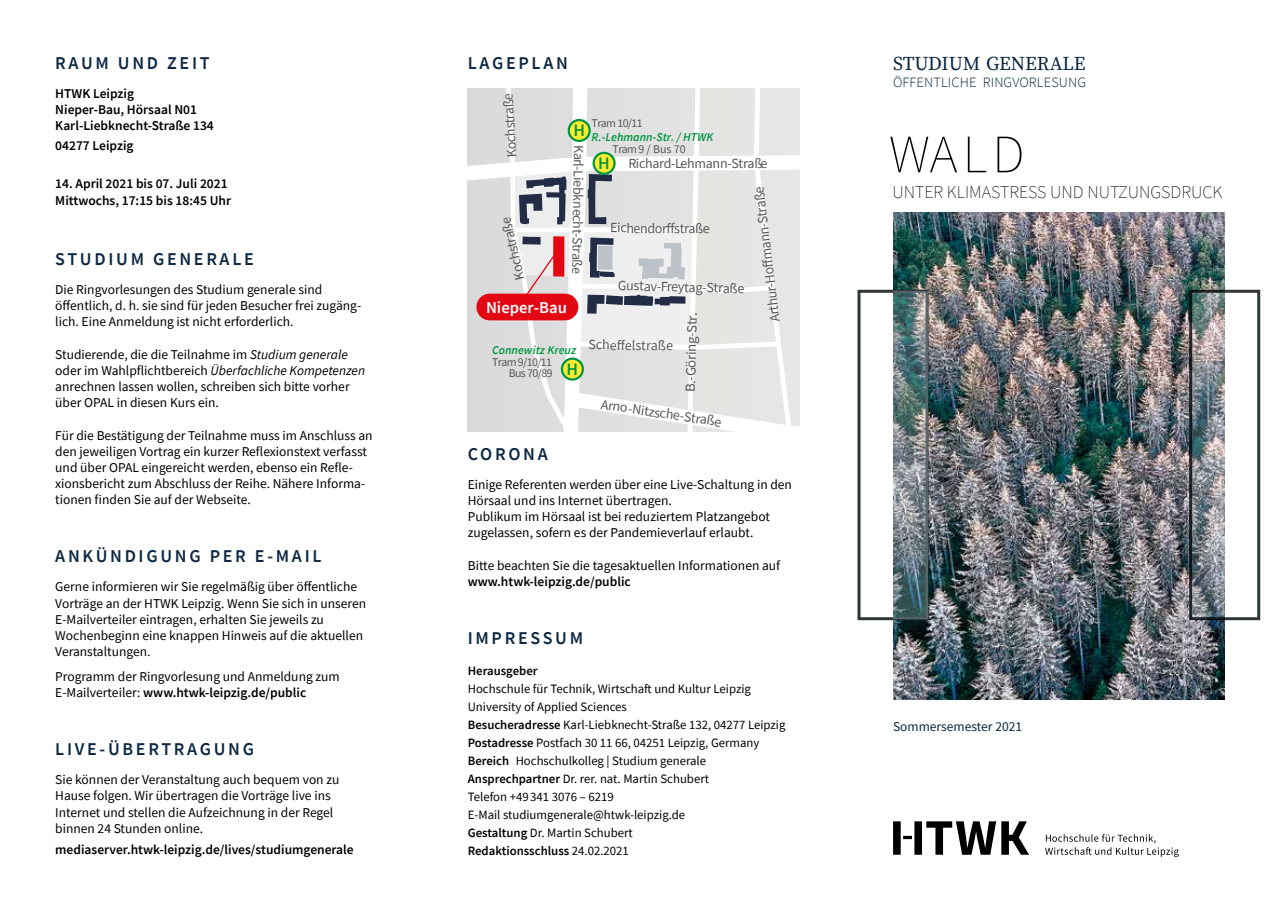
<style>
.page{position:relative;width:1280px;height:910px;background:#fff}
.page>*{position:absolute;margin:0;border:0;box-sizing:border-box;transform-origin:0 0}
.t1{font:200 54px "Source Sans Pro";color:#000}
.t2{font:19.5px "Source Serif Pro";letter-spacing:-.01em;color:#0c2842}
.t3{font:600 18px "Source Sans Pro";letter-spacing:.15em;color:#0c2842}
.t4{font:200 18px "Source Sans Pro";color:#000}
.t5{font:600 17.55px "Source Sans Pro";color:#009641}
.t6{font:600 16.65px "Source Sans Pro";color:#fff}
.t7{font:300 14.25px "Source Sans Pro";letter-spacing:.01em;color:#0c2842}
.t8{font:13.95px "Source Sans Pro";letter-spacing:-.025em;color:#575756}
.t9{font:13.95px "Source Sans Pro";letter-spacing:-.025em;color:#575756;scale:1.06 1}
.t10{font:13.5px/16.2px "Source Sans Pro";color:#000}
.t11{font:600 13.5px/16.2px "Source Sans Pro";color:#000}
.t12{font:13.5px "Source Sans Pro";color:#0c2842}
.t13{font:12.75px/18px "Source Sans Pro";color:#000}
.t14{font:600 12.75px "Source Sans Pro";color:#000}
.t15{font:italic 600 12px "Source Sans Pro";color:#009641}
.t16{font:11.85px/10.9px "Source Sans Pro";letter-spacing:-.05em;color:#575756;text-align:right}
.s1{font-style:italic}
.s2{font-weight:600}
</style>
<div class="page">
<svg style="left:893px;top:821px;width:136px;height:34px"></svg>
<svg style="left:1045px;top:834px;width:134px;height:23px"></svg>
<img style="left:893px;top:213px;width:332px;height:486px">
<div style="left:857px;top:290px;width:71px;height:330px;border:3px solid #30383b"></div>
<svg style="left:468px;top:88px;width:331px;height:344px"></svg>
<div style="left:594px;top:153px;width:20px;height:21px;background:#fdeb2f;border-radius:50%"></div>
<div style="left:592px;top:152px;width:24px;height:23px;border:2px solid #009641;border-radius:50%"></div>
<div style="left:562px;top:359px;width:21px;height:21px;background:#fdeb2f;border-radius:50%"></div>
<div style="left:561px;top:358px;width:23px;height:23px;border:2px solid #009641;border-radius:50%"></div>
<img style="left:893px;top:291px;width:34px;height:328px">
<img style="left:1193px;top:294px;width:32px;height:322px">
<div style="left:1189px;top:290px;width:71px;height:330px;border:3px solid #30383b"></div>
<h3 class="t3" style="left:55px;top:51px;width:156px">RAUM UND ZEIT</h3>
<p class="t11" style="left:55px;top:85px;width:160px">HTWK Leipzig<br>Nieper-Bau, Hörsaal N01<br>Karl-Liebknecht-Straße 134</p>
<p class="t11" style="left:55px;top:137px;width:80px">04277 Leipzig</p>
<p class="t11" style="left:55px;top:176px;width:177px">14. April 2021 bis 07. Juli 2021<br>Mittwochs, 17:15 bis 18:45 Uhr</p>
<h3 class="t3" style="left:55px;top:247px;width:200px">STUDIUM GENERALE</h3>
<p class="t10" style="left:55px;top:281px;width:307px">Die Ringvorlesungen des Studium generale sind öffentlich, d. h. sie sind für jeden Besucher frei zugäng&shy;lich. Eine Anmeldung ist nicht erforderlich.</p>
<p class="t10" style="left:55px;top:346px;width:311px">Studierende, die die Teilnahme im <span class="s1">Studium generale </span>oder im Wahlpflichtbereich <span class="s1">Überfachliche Kompetenzen </span>anrechnen lassen wollen, schreiben sich bitte vorher über OPAL in diesen Kurs ein.</p>
<p class="t10" style="left:55px;top:427px;width:319px">Für die Bestätigung der Teilnahme muss im Anschluss an den jeweiligen Vortrag ein kurzer Reflexionstext verfasst und über OPAL eingereicht werden, ebenso ein Refle&shy;xionsbericht zum Abschluss der Reihe. Nähere Informa&shy;tionen finden Sie auf der Webseite.</p>
<h3 class="t3" style="left:55px;top:545px;width:268px">ANKÜNDIGUNG PER E-MAIL</h3>
<p class="t10" style="left:55px;top:579px;width:312px">Gerne informieren wir Sie regelmäßig über öffentliche Vorträge an der HTWK Leipzig. Wenn Sie sich in unseren E-Mailverteiler eintragen, erhalten Sie jeweils zu Wochenbeginn eine knappen Hinweis auf die aktuellen Veranstaltungen.</p>
<p class="t10" style="left:55px;top:668px;width:286px">Programm der Ringvorlesung und Anmeldung zum<br>E-Mailverteiler: <span class="s2">www.htwk-leipzig.de/public</span></p>
<h3 class="t3" style="left:55px;top:737px;width:200px">LIVE-ÜBERTRAGUNG</h3>
<p class="t10" style="left:55px;top:771px;width:286px">Sie können der Veranstaltung auch bequem von zu Hause folgen. Wir übertragen die Vorträge live ins Internet und stellen die Aufzeichnung in der Regel binnen 24 Stunden online.</p>
<p class="t11" style="left:55px;top:842px;width:300px">mediaserver.htwk-leipzig.de/lives/studiumgenerale</p>
<h3 class="t3" style="left:468px;top:51px;width:102px">LAGEPLAN</h3>
<p class="t8" style="left:503px;top:158px;width:66px;rotate:-94deg">Kochstraße</p>
<p class="t16" style="left:613px;top:110px;width:75px;line-height:25.8px;text-align:left;text-indent:-21px">Tram 10/11<br>Tram 9 / Bus 70</p>
<p class="t5" style="left:573px;top:119px;width:13px">H</p>
<p class="t15" style="left:592px;top:129px;width:123px">R.-Lehmann-Str. / HTWK</p>
<p class="t5" style="left:598px;top:152px;width:13px">H</p>
<p class="t8" style="left:588px;top:145px;width:130px;rotate:91deg">K a r kbe i L- l eßar tS- thcen</p>
<p class="t8" style="left:628px;top:155px;width:140px">Richard-Lehmann-Straße</p>
<p class="t8" style="left:766px;top:323px;width:138px;rotate:-97deg">Arthur-Hoffmann-Straße</p>
<p class="t8" style="left:511px;top:282px;width:66px;rotate:-103deg">Kochstraße</p>
<p class="t8" style="left:610px;top:218px;width:101px;rotate:1deg">Eichendorffstraße</p>
<p class="t8" style="left:618px;top:276px;width:128px;rotate:2deg">Gustav-Freytag-Straße</p>
<p class="t6" style="left:486px;top:296px;width:82px">Nieper-Bau</p>
<p class="t9" style="left:682px;top:392px;width:77px;rotate:-89deg">B.-Göring-Str.</p>
<p class="t8" style="left:589px;top:336px;width:86px;rotate:1deg">Scheffelstraße</p>
<p class="t15" style="left:492px;top:342px;width:86px">Connewitz Kreuz</p>
<p class="t16" style="left:492px;top:356px;width:62px">Tram 9/10/11<br>Bus 70/89</p>
<p class="t5" style="left:567px;top:357px;width:13px">H</p>
<p class="t8" style="left:602px;top:396px;width:123px;rotate:8deg">Arno-Nitzsche-Straße</p>
<h3 class="t3" style="left:468px;top:442px;width:82px">CORONA</h3>
<p class="t10" style="left:468px;top:476px;width:326px">Einige Referenten werden über eine Live-Schaltung in den Hörsaal und ins Internet übertragen.<br>Publikum im Hörsaal ist bei reduziertem Platzangebot zugelassen, sofern es der Pandemieverlauf erlaubt.</p>
<p class="t10" style="left:468px;top:557px;width:314px">Bitte beachten Sie die tagesaktuellen Informationen auf</p>
<p class="t11" style="left:468px;top:573px;width:165px">www.htwk-leipzig.de/public</p>
<h3 class="t3" style="left:468px;top:626px;width:117px">IMPRESSUM</h3>
<p class="t14" style="left:468px;top:662px;width:71px">Herausgeber</p>
<p class="t13" style="left:468px;top:679px;width:319px">Hochschule für Technik, Wirtschaft und Kultur Leipzig University of Applied Sciences<br><span class="s2">Besucheradresse</span> Karl-Liebknecht-Straße 132, 04277 Leipzig <span class="s2">Postadresse</span> Postfach 30 11 66, 04251 Leipzig, Germany <span class="s2">Bereich</span> Hochschulkolleg | Studium generale <span class="s2">Ansprechpartner</span> Dr. rer. nat. Martin Schubert<br>Telefon +49 341 3076 – 6219<br>E-Mail studiumgenerale@htwk-leipzig.de<br><span class="s2">Gestaltung</span> Dr. Martin Schubert<br><span class="s2">Redaktionsschluss</span> 24.02.2021</p>
<h2 class="t2" style="left:893px;top:52px;width:194px">STUDIUM GENERALE</h2>
<p class="t7" style="left:893px;top:73px;width:195px">ÖFFENTLICHE RINGVORLESUNG</p>
<h1 class="t1" style="left:889px;top:122px;width:137px">WALD</h1>
<h3 class="t4" style="left:892px;top:181px;width:331px">UNTER KLIMASTRESS UND NUTZUNGSDRUCK</h3>
<p class="t12" style="left:893px;top:718px;width:131px">Sommersemester 2021</p>
</div>
